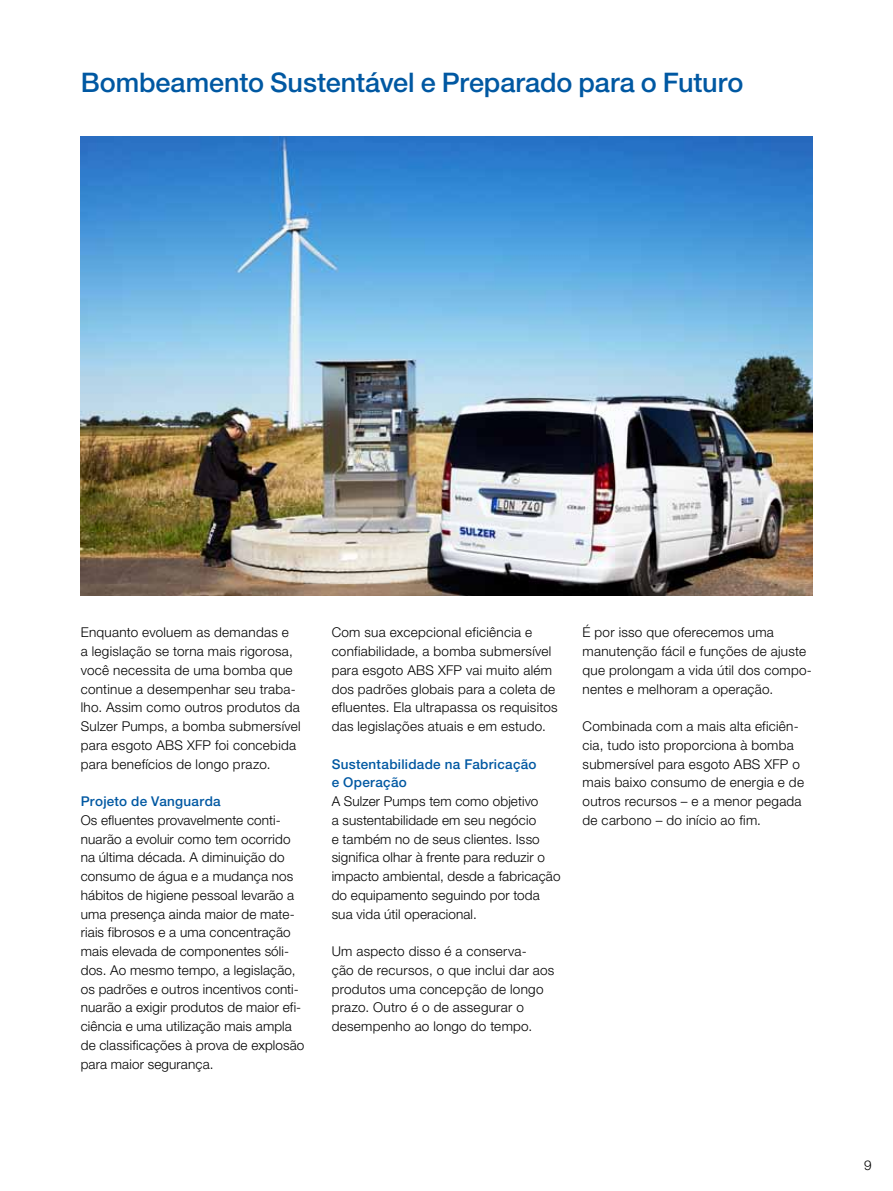
<style>
.page{position:relative;width:893px;height:1191px;background:#fff}
.page>*{position:absolute;margin:0;border:0;box-sizing:border-box;transform-origin:0 0}
.t1{font:500 27px "Helvetica Neue LT Pro";color:#0058a2}
.t2{font:300 13.5px/18.8px "Helvetica Neue LT Pro";letter-spacing:.015em;color:#000}
.t3{font:500 13.5px/18.8px "Helvetica Neue LT Pro";letter-spacing:.02em;color:#0058a2}
</style>
<div class="page">
<img style="left:81px;top:136px;width:731px;height:459px">
<h1 class="t1" style="left:81px;top:66px;width:664px">Bombeamento Sustentável e Preparado para o Futuro</h1>
<p class="t2" style="left:81px;top:623px;width:221px">Enquanto evoluem as demandas e<br>a legislação se torna mais rigorosa, você necessita de uma bomba que continue a desempenhar seu traba&shy;lho. Assim como outros produtos da Sulzer Pumps, a bomba submersível para esgoto ABS XFP foi concebida para benefícios de longo prazo.</p>
<p class="t3" style="left:81px;top:791px;width:141px">Projeto de Vanguarda</p>
<p class="t2" style="left:81px;top:810px;width:225px">Os efluentes provavelmente conti&shy;nuarão a evoluir como tem ocorrido na última década. A diminuição do consumo de água e a mudança nos hábitos de higiene pessoal levarão a uma presença ainda maior de mate&shy;riais fibrosos e a uma concentração mais elevada de componentes sóli&shy;dos. Ao mesmo tempo, a legislação, os padrões e outros incentivos conti&shy;nuarão a exigir produtos de maior efi&shy;ciência e uma utilização mais ampla de classificações à prova de explosão para maior segurança.</p>
<p class="t2" style="left:332px;top:623px;width:227px">Com sua excepcional eficiência e confiabilidade, a bomba submersível para esgoto ABS XFP vai muito além dos padrões globais para a coleta de efluentes. Ela ultrapassa os requisitos das legislações atuais e em estudo.</p>
<p class="t3" style="left:332px;top:754px;width:206px">Sustentabilidade na Fabricação e Operação</p>
<p class="t2" style="left:332px;top:791px;width:230px">A Sulzer Pumps tem como objetivo<br>a sustentabilidade em seu negócio<br>e também no de seus clientes. Isso significa olhar à frente para reduzir o impacto ambiental, desde a fabricação do equipamento seguindo por toda sua vida útil operacional.</p>
<p class="t2" style="left:332px;top:941px;width:224px">Um aspecto disso é a conserva-<br>ção de recursos, o que inclui dar aos produtos uma concepção de longo prazo. Outro é o de assegurar o desempenho ao longo do tempo.</p>
<p class="t2" style="left:583px;top:623px;width:231px">É por isso que oferecemos uma manutenção fácil e funções de ajuste que prolongam a vida útil dos compo&shy;nentes e melhoram a operação.</p>
<p class="t2" style="left:583px;top:716px;width:223px">Combinada com a mais alta eficiên&shy;cia, tudo isto proporciona à bomba submersível para esgoto ABS XFP o mais baixo consumo de energia e de outros recursos – e a menor pegada de carbono – do início ao fim.</p>
<p class="t2" style="left:864px;top:1155px;width:9px">9</p>
</div>
